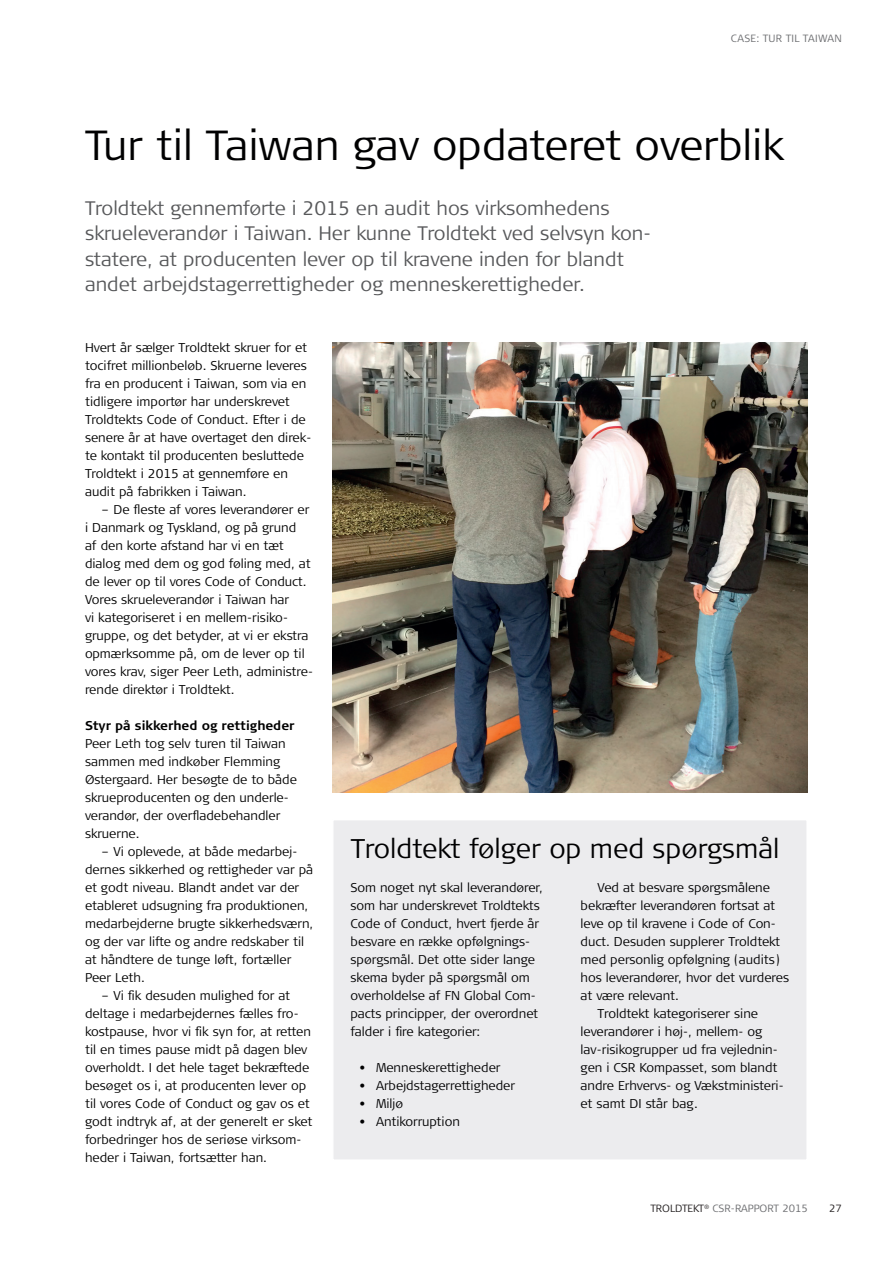
<style>
.page{position:relative;width:893px;height:1263px;background:#fff}
.page>*{position:absolute;margin:0;border:0;box-sizing:border-box;transform-origin:0 0}
.t1{font:300 42px "Signa Column";color:#000001}
.t2{font:300 27px "Signa Column";color:#000001}
.t3{font:300 19.5px/25.5px "Signa Column";color:#57585a}
.t4{font:300 12.75px/18px "Signa Column";color:#000001}
.t5{font:700 12.75px "Signa Column";color:#000001}
.t6{font:300 10.5px "Signa Column";color:#6c6d70}
.t7{font:300 10.5px "Signa Column";letter-spacing:.03em;color:#6c6d70}
.t8{font:300 10.5px "Signa Column";color:#231f20}
.s1{color:#231f20}
</style>
<div class="page">
<div style="left:333px;top:820px;width:474px;height:340px;background:#ececee"></div>
<img style="left:332px;top:342px;width:476px;height:450px">
<p class="t7" style="left:731px;top:33px;width:113px">CASE: TUR TIL TAIWAN</p>
<h1 class="t1" style="left:85px;top:122px;width:701px">Tur til Taiwan gav opdateret overblik</h1>
<p class="t3" style="left:85px;top:195px;width:568px">Troldtekt gennemførte i 2015 en audit hos virksomhedens skrueleverandør i Taiwan. Her kunne Troldtekt ved selvsyn kon&shy;statere, at producenten lever op til kravene inden for blandt andet arbejdstagerrettigheder og menneskerettigheder.</p>
<p class="t4" style="left:85px;top:338px;width:228px">Hvert år sælger Troldtekt skruer for et tocifret millionbeløb. Skruerne leveres fra en producent i Taiwan, som via en tidligere importør har underskrevet Troldtekts Code of Conduct. Efter i de senere år at have overtaget den direk&shy;te kontakt til producenten besluttede Troldtekt i 2015 at gennemføre en audit på fabrikken i Taiwan.</p>
<p class="t4" style="left:85px;top:501px;width:230px;text-indent:17px">– De fleste af vores leverandører er i Danmark og Tyskland, og på grund<br>af den korte afstand har vi en tæt dialog med dem og god føling med, at de lever op til vores Code of Conduct.<br>Vores skrueleverandør i Taiwan har<br>vi kategoriseret i en mellem-risiko&shy;gruppe, og det betyder, at vi er ekstra opmærksomme på, om de lever op til vores krav, siger Peer Leth, administre&shy;rende direktør i Troldtekt.</p>
<p class="t5" style="left:85px;top:718px;width:211px">Styr på sikkerhed og rettigheder</p>
<p class="t4" style="left:85px;top:735px;width:213px">Peer Leth tog selv turen til Taiwan sammen med indkøber Flemming<br>Østergaard. Her besøgte de to både skrueproducenten og den underle&shy;verandør, der overfladebehandler skruerne.</p>
<p class="t4" style="left:85px;top:843px;width:230px;text-indent:17px">– Vi oplevede, at både medarbej&shy;dernes sikkerhed og rettigheder var på et godt niveau. Blandt andet var der etableret udsugning fra produktionen, medarbejderne brugte sikkerhedsværn, og der var lifte og andre redskaber til at håndtere de tunge løft, fortæller Peer Leth.</p>
<p class="t4" style="left:85px;top:987px;width:229px;text-indent:17px">– Vi fik desuden mulighed for at deltage i medarbejdernes fælles fro&shy;kostpause, hvor vi fik syn for, at retten til en times pause midt på dagen blev overholdt. I det hele taget bekræftede besøget os i, at producenten lever op til vores Code of Conduct og gav os et godt indtryk af, at der generelt er sket forbedringer hos de seriøse virksom&shy;heder i Taiwan, fortsætter han.</p>
<h2 class="t2" style="left:351px;top:833px;width:430px">Troldtekt følger op med spørgsmål</h2>
<p class="t4" style="left:350px;top:879px;width:194px">Som noget nyt skal leverandører, som har underskrevet Troldtekts<br>Code of Conduct, hvert fjerde år besvare en række opfølgnings&shy;spørgsmål. Det otte sider lange skema byder på spørgsmål om overholdelse af FN Global Com&shy;pacts principper, der overordnet falder i fire kategorier:</p>
<p class="t4" style="left:359px;top:1059px;width:143px">• Menneskerettigheder</p>
<p class="t4" style="left:359px;top:1077px;width:157px">• Arbejdstagerrettigheder</p>
<p class="t4" style="left:359px;top:1095px;width:45px">• Miljø</p>
<p class="t4" style="left:359px;top:1113px;width:102px">• Antikorruption</p>
<p class="t4" style="left:598px;top:879px;width:174px">Ved at besvare spørgsmålene</p>
<p class="t4" style="left:581px;top:897px;width:196px">bekræfter leverandøren fortsat at</p>
<p class="t4" style="left:581px;top:915px;width:197px">leve op til kravene i Code of Con-</p>
<p class="t4" style="left:581px;top:933px;width:201px">duct. Desuden supplerer Troldtekt</p>
<p class="t4" style="left:581px;top:951px;width:201px">med personlig opfølgning (audits)</p>
<p class="t4" style="left:581px;top:969px;width:210px">hos leverandører, hvor det vurderes</p>
<p class="t4" style="left:581px;top:987px;width:100px">at være relevant.</p>
<p class="t4" style="left:598px;top:1005px;width:162px">Troldtekt kategoriserer sine</p>
<p class="t4" style="left:581px;top:1023px;width:183px">leverandører i høj-, mellem- og</p>
<p class="t4" style="left:581px;top:1041px;width:199px">lav-risikogrupper ud fra vejlednin-</p>
<p class="t4" style="left:581px;top:1059px;width:198px">gen i CSR Kompasset, som blandt</p>
<p class="t4" style="left:581px;top:1077px;width:205px">andre Erhvervs- og Vækstministeri-</p>
<p class="t4" style="left:581px;top:1095px;width:119px">et samt DI står bag.</p>
<p class="t6" style="left:650px;top:1203px;width:159px"><span class="s1">TROLDTEKT</span><sup>®</sup> CSR-RAPPORT 2015</p>
<p class="t8" style="left:829px;top:1203px;width:14px">27</p>
</div>
